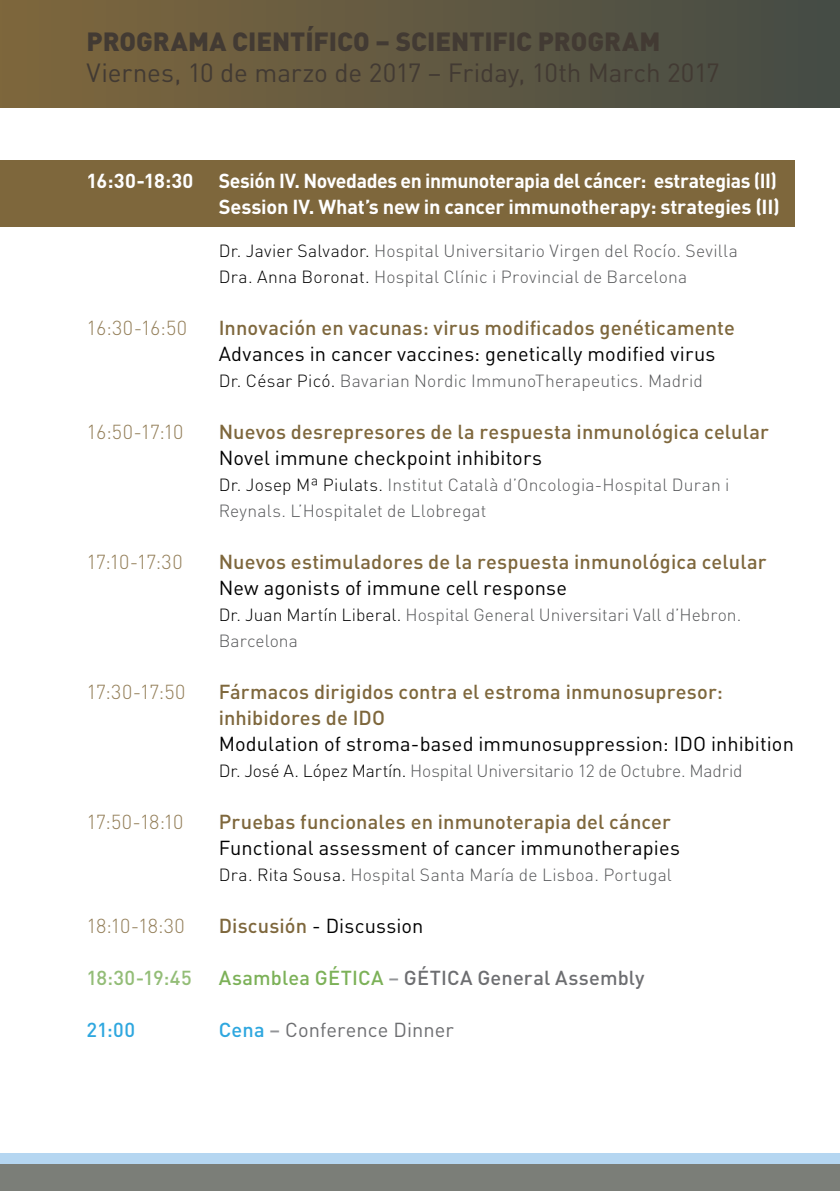
<style>
.page{position:relative;width:840px;height:1191px;background:#fff}
.page>*{position:absolute;margin:0;border:0;box-sizing:border-box;transform-origin:0 0}
.t1{font:26px "DIN";letter-spacing:-.005em;color:#423a33}
.t2{font:900 26px "DIN";color:#423a33}
.t3{font:500 20px/26px "DIN";letter-spacing:.005em;color:#7e673c}
.t4{font:20px "DIN";letter-spacing:.005em;color:#000}
.t5{font:700 20px/26px "DIN";letter-spacing:-.015em;color:#fff}
.t6{font:300 20px "DIN";letter-spacing:-.03em;color:#937e58}
.t7{font:500 20px "DIN";letter-spacing:.005em;color:#6d6e71}
.t8{font:20px "DIN";letter-spacing:.005em;color:#6d6e71}
.t9{font:500 20px "DIN";letter-spacing:-.005em;color:#93bd77}
.t10{font:500 20px "DIN";color:#2ea7df}
.t11{font:300 17.4px/26px "DIN";letter-spacing:.01em;color:#58595b}
.s1{color:#000}
.s2{font-weight:500;color:#7e673c}
.s3{color:#7cb158}
.s4{color:#939598}
.s5{font-weight:500;color:#2ea7df}
.s6{font-weight:500;color:#939598}
</style>
<div class="page">
<div style="left:0;top:161px;width:794px;height:66px;background:#7e673c"></div>
<div style="left:0;top:1153px;width:839px;height:38px;background:#b5d6f1"></div>
<div style="left:0;top:0;width:839px;height:107px;background:linear-gradient(to right,#7f673d,#444b46)"></div>
<div style="left:0;top:1164px;width:839px;height:27px;background:#7b7e78"></div>
<h1 class="t2" style="left:86px;top:24px;width:575px">PROGRAMA CIENTÍFICO – SCIENTIFIC PROGRAM</h1>
<h1 class="t1" style="left:86px;top:56px;width:634px">Viernes, 10 de marzo de 2017 – Friday, 10th March 2017</h1>
<p class="t5" style="left:86px;top:166px;width:108px">16:30-18:30</p>
<p class="t5" style="left:218px;top:166px;width:562px">Sesión IV. Novedades en inmunoterapia del cáncer: estrategias (II)<br>Session IV. What’s new in cancer immunotherapy: strategies (II)</p>
<p class="t11" style="left:218px;top:237px;width:520px"><span class="s1">Dr. Javier Salvador.</span> Hospital Universitario Virgen del Rocío. Sevilla<br><span class="s1">Dra. Anna Boronat.</span> Hospital Clínic i Provincial de Barcelona</p>
<p class="t6" style="left:86px;top:315px;width:102px">16:30-16:50</p>
<p class="t3" style="left:218px;top:314px;width:517px">Innovación en vacunas: virus modificados genéticamente</p>
<p class="t4" style="left:218px;top:341px;width:498px">Advances in cancer vaccines: genetically modified virus</p>
<p class="t11" style="left:218px;top:367px;width:485px"><span class="s1">Dr. César Picó.</span> Bavarian Nordic ImmunoTherapeutics. Madrid</p>
<p class="t6" style="left:86px;top:419px;width:98px">16:50-17:10</p>
<p class="t3" style="left:218px;top:418px;width:551px">Nuevos desrepresores de la respuesta inmunológica celular</p>
<p class="t4" style="left:218px;top:445px;width:324px">Novel immune checkpoint inhibitors</p>
<p class="t11" style="left:218px;top:471px;width:512px"><span class="s1">Dr. Josep Mª Piulats.</span> Institut Català d’Oncologia-Hospital Duran i<br>Reynals. L’Hospitalet de Llobregat</p>
<p class="t6" style="left:86px;top:549px;width:98px">17:10-17:30</p>
<p class="t3" style="left:218px;top:548px;width:549px">Nuevos estimuladores de la respuesta inmunológica celular</p>
<p class="t4" style="left:218px;top:575px;width:349px">New agonists of immune cell response</p>
<p class="t11" style="left:218px;top:601px;width:524px"><span class="s1">Dr. Juan Martín Liberal.</span> Hospital General Universitari Vall d’Hebron.<br>Barcelona</p>
<p class="t6" style="left:86px;top:679px;width:100px">17:30-17:50</p>
<p class="t3" style="left:218px;top:678px;width:505px">Fármacos dirigidos contra el estroma inmunosupresor: inhibidores de IDO</p>
<p class="t4" style="left:218px;top:731px;width:576px">Modulation of stroma-based immunosuppression: IDO inhibition</p>
<p class="t11" style="left:218px;top:757px;width:525px"><span class="s1">Dr. José A. López Martín.</span> Hospital Universitario 12 de Octubre. Madrid</p>
<p class="t6" style="left:86px;top:809px;width:98px">17:50-18:10</p>
<p class="t3" style="left:218px;top:808px;width:453px">Pruebas funcionales en inmunoterapia del cáncer</p>
<p class="t4" style="left:218px;top:835px;width:462px">Functional assessment of cancer immunotherapies</p>
<p class="t11" style="left:218px;top:861px;width:454px"><span class="s1">Dra. Rita Sousa.</span> Hospital Santa María de Lisboa. Portugal</p>
<p class="t6" style="left:86px;top:913px;width:100px">18:10-18:30</p>
<p class="t4" style="left:218px;top:913px;width:206px"><span class="s2">Discusión</span> - Discussion</p>
<p class="t9" style="left:86px;top:964px;width:107px">18:30-19:45</p>
<p class="t7" style="left:218px;top:964px;width:427px"><span class="s3">Asamblea GÉTICA</span> <span class="s4">–</span> GÉTICA General Assembly</p>
<p class="t10" style="left:86px;top:1016px;width:50px">21:00</p>
<p class="t8" style="left:218px;top:1017px;width:236px"><span class="s5">Cena</span> <span class="s6">–</span> Conference Dinner</p>
</div>
